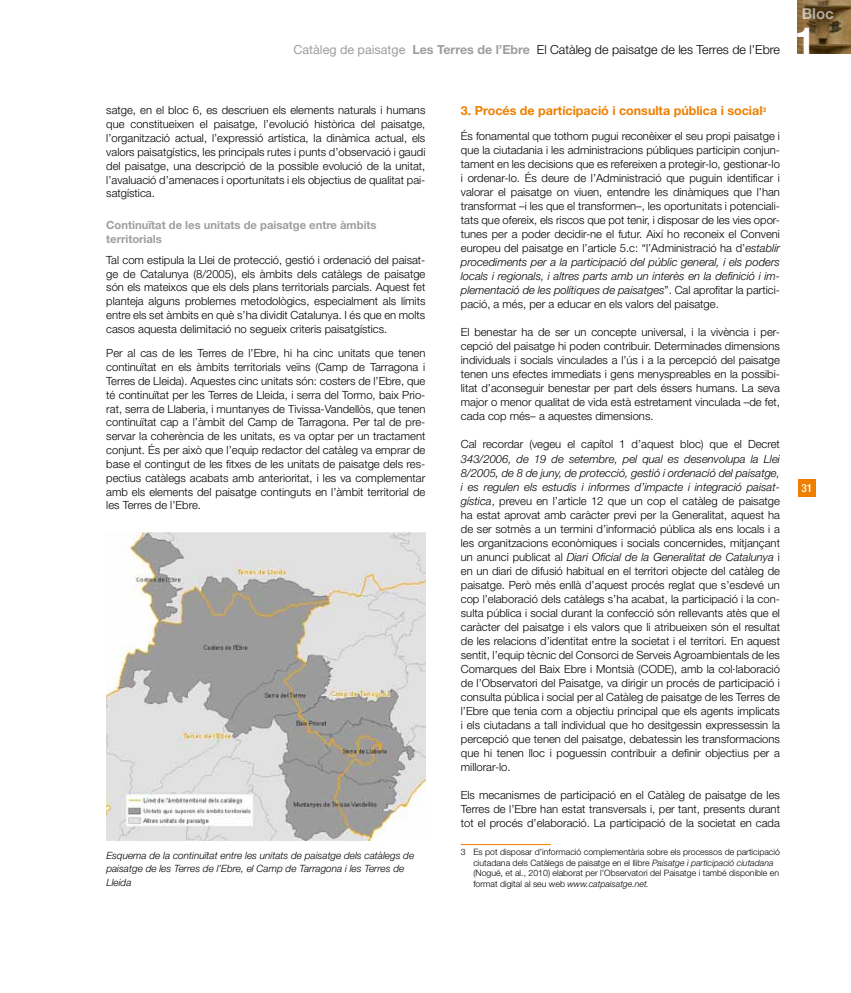
<style>
.page{position:relative;width:851px;height:993px;background:#fff}
.page>*{position:absolute;margin:0;border:0;box-sizing:border-box;transform-origin:0 0}
.t1{font:700 37.5px "Helvetica Neue LT Std";color:#fff}
.t2{font:700 15px "Helvetica Neue LT Std";color:#fff}
.t3{font:300 12.5px "Helvetica Neue LT Std";color:#000}
.t4{font:700 12.5px "Helvetica Neue LT Std";color:#ee7f00}
.t5{font:300 11.25px/14px "Helvetica Neue LT Std";color:#000;text-align:justify}
.t6{font:700 11.25px/13.9px "Helvetica Neue LT Std";color:#9c9e9f}
.t7{font:500 condensed 11.25px "Helvetica Neue LT Std";color:#fff}
.t8{font:italic 300 10px/13.8px "Helvetica Neue LT Std";color:#000}
.t9{font:300 8.75px/10.5px "Helvetica Neue LT Std";color:#000}
.s1{font-weight:400;color:#9c9e9f}
.s2{font-weight:700;color:#9c9e9f}
.s3{font-style:italic}
</style>
<div class="page">
<div style="left:797px;top:478px;width:18px;height:18px;background:#ee7f00"></div>
<img style="left:797px;top:0;width:53px;height:53px">
<hr style="left:461px;top:844px;width:90px;height:1px;background:#ee7f00">
<img style="left:106px;top:532px;width:319px;height:308px">
<p class="t3" style="left:293px;top:42px;width:488px"><span class="s1">Catàleg de paisatge</span> <span class="s2">Les Terres de l’Ebre</span> El Catàleg de paisatge de les Terres de l’Ebre</p>
<h2 class="t2" style="left:801px;top:4px;width:34px">Bloc</h2>
<h1 class="t1" style="left:794px;top:17px;width:22px">1</h1>
<p class="t5" style="left:106px;top:103px;width:320px">satge, en el bloc 6, es descriuen els elements naturals i humans que constitueixen el paisatge, l’evolució històrica del paisatge, l’organització actual, l’expressió artística, la dinàmica actual, els valors paisatgístics, les principals rutes i punts d’observació i gaudi del paisatge, una descripció de la possible evolució de la unitat, l’avaluació d’amenaces i oportunitats i els objectius de qualitat pai&shy;satgística.</p>
<p class="t6" style="left:106px;top:218px;width:272px">Continuïtat de les unitats de paisatge entre àmbits territorials</p>
<p class="t5" style="left:106px;top:252px;width:320px">Tal com estipula la Llei de protecció, gestió i ordenació del paisat&shy;ge de Catalunya (8/2005), els àmbits dels catàlegs de paisatge són els mateixos que els dels plans territorials parcials. Aquest fet planteja alguns problemes metodològics, especialment als límits entre els set àmbits en què s’ha dividit Catalunya. I és que en molts casos aquesta delimitació no segueix criteris paisatgístics.</p>
<p class="t5" style="left:106px;top:346px;width:320px">Per al cas de les Terres de l’Ebre, hi ha cinc unitats que tenen continuïtat en els àmbits territorials veïns (Camp de Tarragona i Terres de Lleida). Aquestes cinc unitats són: costers de l’Ebre, que té continuïtat per les Terres de Lleida, i serra del Tormo, baix Prio&shy;rat, serra de Llaberia, i muntanyes de Tivissa-Vandellòs, que tenen continuïtat cap a l’àmbit del Camp de Tarragona. Per tal de pre&shy;servar la coherència de les unitats, es va optar per un tractament conjunt. És per això que l’equip redactor del catàleg va emprar de base el contingut de les fitxes de les unitats de paisatge dels res&shy;pectius catàlegs acabats amb anterioritat, i les va complementar amb els elements del paisatge continguts en l’àmbit territorial de les Terres de l’Ebre.</p>
<p class="t8" style="left:106px;top:847px;width:309px">Esquema de la continuïtat entre les unitats de paisatge dels catàlegs de paisatge de les Terres de l’Ebre, el Camp de Tarragona i les Terres de<br>Lleida</p>
<p class="t4" style="left:461px;top:103px;width:307px">3. Procés de participació i consulta pública i social<sup>3</sup></p>
<p class="t5" style="left:461px;top:129px;width:320px">És fonamental que tothom pugui reconèixer el seu propi paisatge i que la ciutadania i les administracions públiques participin conjun&shy;tament en les decisions que es refereixen a protegir-lo, gestionar-lo i ordenar-lo. És deure de l’Administració que puguin identificar i valorar el paisatge on viuen, entendre les dinàmiques que l’han transformat –i les que el transformen–, les oportunitats i potenciali&shy;tats que ofereix, els riscos que pot tenir, i disposar de les vies opor&shy;tunes per a poder decidir-ne el futur. Així ho reconeix el Conveni europeu del paisatge en l’article 5.c: “l’Administració ha d’<span class="s3">establir procediments per a la participació del públic general, i els poders locals i regionals, i altres parts amb un interès en la definició i im&shy;plementació de les polítiques de paisatges</span>”. Cal aprofitar la partici&shy;pació, a més, per a educar en els valors del paisatge.</p>
<p class="t5" style="left:461px;top:325px;width:320px">El benestar ha de ser un concepte universal, i la vivència i per&shy;cepció del paisatge hi poden contribuir. Determinades dimensions individuals i socials vinculades a l’ús i a la percepció del paisatge tenen uns efectes immediats i gens menyspreables en la possibi&shy;litat d’aconseguir benestar per part dels éssers humans. La seva major o menor qualitat de vida està estretament vinculada –de fet, cada cop més– a aquestes dimensions.</p>
<p class="t5" style="left:461px;top:437px;width:320px">Cal recordar (vegeu el capítol 1 d’aquest bloc) que el Decret</p>
<p class="t5" style="left:461px;top:451px;width:320px"><span class="s3">343/2006, de 19 de setembre, pel qual es desenvolupa la Llei 8/2005, de 8 de juny, de protecció, gestió i ordenació del paisatge, i es regulen els estudis i informes d’impacte i integració paisat&shy;gística</span>, preveu en l’article 12 que un cop el catàleg de paisatge ha estat aprovat amb caràcter previ per la Generalitat, aquest ha de ser sotmès a un termini d’informació pública als ens locals i a les organitzacions econòmiques i socials concernides, mitjançant un anunci publicat al <span class="s3">Diari Oficial de la Generalitat de Catalunya</span> i en un diari de difusió habitual en el territori objecte del catàleg de paisatge. Però més enllà d’aquest procés reglat que s’esdevé un cop l’elaboració dels catàlegs s’ha acabat, la participació i la con&shy;sulta pública i social durant la confecció són rellevants atès que el caràcter del paisatge i els valors que li atribueixen són el resultat de les relacions d’identitat entre la societat i el territori. En aquest sentit, l’equip tècnic del Consorci de Serveis Agroambientals de les Comarques del Baix Ebre i Montsià (CODE), amb la col·laboració de l’Observatori del Paisatge, va dirigir un procés de participació i consulta pública i social per al Catàleg de paisatge de les Terres de l’Ebre que tenia com a objectiu principal que els agents implicats i els ciutadans a tall individual que ho desitgessin expressessin la percepció que tenen del paisatge, debatessin les transformacions que hi tenen lloc i poguessin contribuir a definir objectius per a millorar-lo.</p>
<p class="t5" style="left:461px;top:787px;width:320px">Els mecanismes de participació en el Catàleg de paisatge de les Terres de l’Ebre han estat transversals i, per tant, presents durant tot el procés d’elaboració. La participació de la societat en cada</p>
<p class="t9" style="left:473px;top:846px;width:308px;text-indent:-13px">3 Es pot disposar d’informació complementària sobre els processos de participació ciutadana dels Catàlegs de paisatge en el llibre <span class="s3">Paisatge i participació ciutadana </span>(Nogué, et al., 2010) elaborat per l’Observatori del Paisatge i també disponible en format digital al seu web <span class="s3">www.catpaisatge.net.</span></p>
<p class="t7" style="left:801px;top:481px;width:12px">31</p>
</div>
